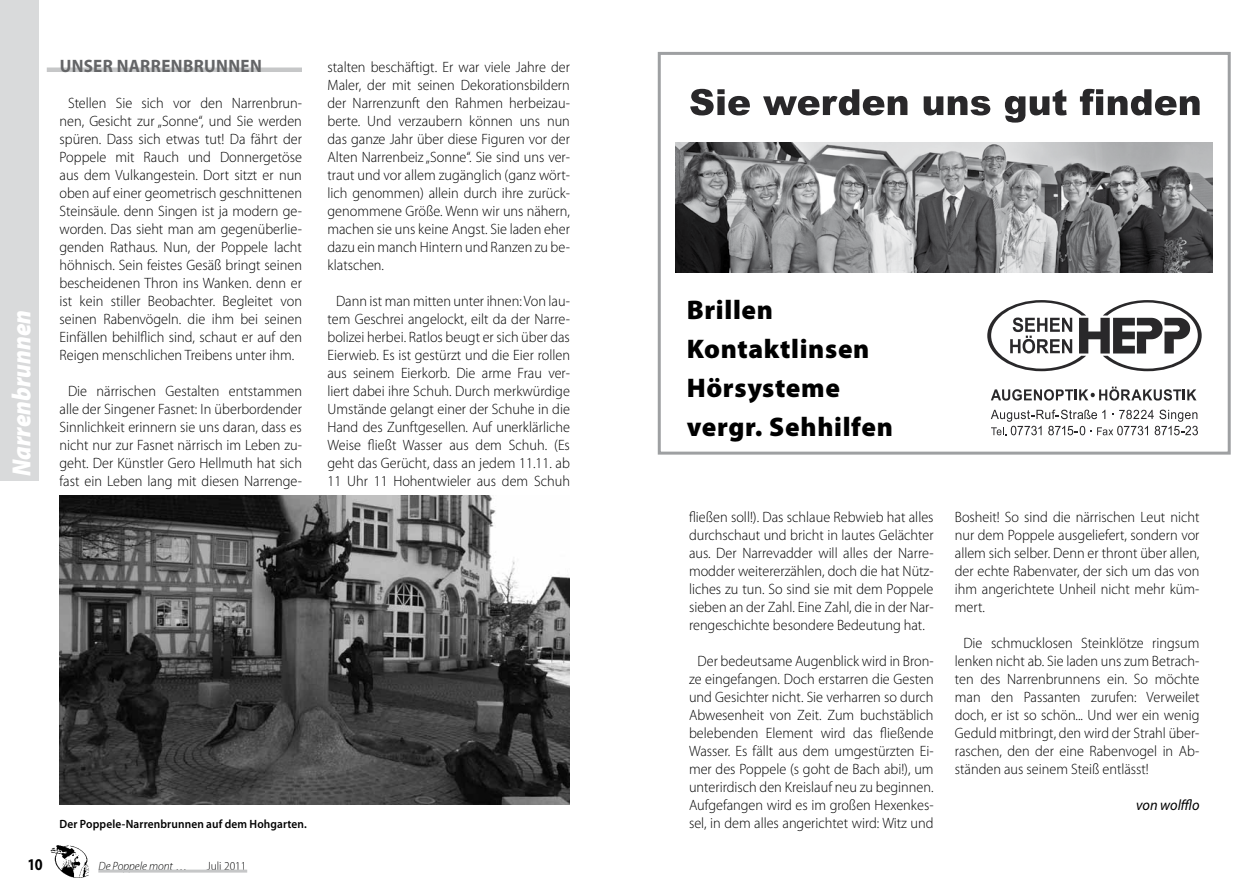
<style>
.page{position:relative;width:1259px;height:893px;background:#fff}
.page>*{position:absolute;margin:0;border:0;box-sizing:border-box;transform-origin:0 0}
.t1{font:900 27px/39px "Myriad Pro";letter-spacing:.025em;color:#000}
.t2{font:italic 900 26.4px "Myriad Pro";letter-spacing:.005em;color:#fff;scale:.91 1}
.t3{font:700 18px "Myriad Pro";color:#646567;scale:.95 1}
.t4{font:700 16.5px "Myriad Pro";color:#000;scale:.86 1}
.t5{font:300 15px/18px "Myriad Pro";color:#000;text-align:center;scale:.95 1}
.t6{font:italic 15px "Myriad Pro";color:#000;scale:.95 1}
.t7{font:600 12px "Myriad Pro";letter-spacing:.01em;color:#000;scale:.95 1}
.t8{font:italic 300 12px "Myriad Pro";color:#000;scale:.95 1}
.t9{font:300 12px "Myriad Pro";color:#000;scale:.95 1}
.s1{font-style:normal}
</style>
<div class="page">
<img style="left:51px;top:845px;width:38px;height:33px">
<hr style="left:98px;top:870px;width:149px;height:3px;background:#c6c7c8">
<div style="left:0;top:0;width:38px;height:480px;background:#d9dadb"></div>
<hr style="left:47px;top:68px;width:255px;height:4px;background:#c6c7c8">
<img style="left:60px;top:495px;width:510px;height:310px">
<div style="left:658px;top:52px;width:572px;height:403px;border:3px solid #9ea0a2"></div>
<img style="left:675px;top:143px;width:538px;height:130px">
<svg style="left:991px;top:387px;width:205px;height:14px"></svg>
<svg style="left:991px;top:410px;width:207px;height:25px"></svg>
<svg style="left:987px;top:300px;width:214px;height:71px"></svg>
<svg style="left:690px;top:89px;width:509px;height:34px"></svg>
<h2 class="t2" style="left:7px;top:476px;width:184px;rotate:-90deg">Narrenbrunnen</h2>
<p class="t3" style="left:60px;top:54px;width:73px">UNSERNARRENBRUNNEN</p>
<p class="t5" style="left:60px;top:94px;width:257px">Stellen Sie sich vor den Narrenbrun&shy;nen, Gesicht zur „Sonne“, und Sie werden spüren. Dass sich etwas tut! Da fährt der Poppele mit Rauch und Donnergetöse aus dem Vulkangestein. Dort sitzt er nun oben auf einer geometrisch geschnittenen Steinsäule. denn Singen ist ja modern ge&shy;worden. Das sieht man am gegenüberlie&shy;genden Rathaus. Nun, der Poppele lacht höhnisch. Sein feistes Gesäß bringt seinen bescheidenen Thron ins Wanken. denn er ist kein stiller Beobachter. Begleitet von seinen Rabenvögeln. die ihm bei seinen Einfällen behilflich sind, schaut er auf den Reigen menschlichen Treibens unter ihm.</p>
<p class="t5" style="left:60px;top:382px;width:257px">Die närrischen Gestalten entstammen alle der Singener Fasnet: In überbordender Sinnlichkeit erinnern sie uns daran, dass es nicht nur zur Fasnet närrisch im Leben zu&shy;geht. Der Künstler Gero Hellmuth hat sich fast ein Leben lang mit diesen Narrenge-</p>
<p class="t5" style="left:327px;top:58px;width:257px;text-align:justify">stalten beschäftigt. Er war viele Jahre der Maler, der mit seinen Dekorationsbildern der Narrenzunft den Rahmen herbeizau&shy;berte. Und verzaubern können uns nun das ganze Jahr über diese Figuren vor der Alten Narrenbeiz „Sonne“. Sie sind uns ver&shy;traut und vor allem zugänglich (ganz wört&shy;lich genommen) allein durch ihre zurück&shy;genommene Größe. Wenn wir uns nähern, machen sie uns keine Angst. Sie laden eher dazu ein manch Hintern und Ranzen zu be&shy;klatschen.</p>
<p class="t5" style="left:327px;top:292px;width:257px">Dann ist man mitten unter ihnen: Von lau&shy;tem Geschrei angelockt, eilt da der Narre&shy;bolizei herbei. Ratlos beugt er sich über das Eierwieb. Es ist gestürzt und die Eier rollen aus seinem Eierkorb. Die arme Frau ver&shy;liert dabei ihre Schuh. Durch merkwürdige Umstände gelangt einer der Schuhe in die Hand des Zunftgesellen. Auf unerklärliche Weise fließt Wasser aus dem Schuh. (Es geht das Gerücht, dass an jedem 11.11. ab 11 Uhr 11 Hohentwieler aus dem Schuh</p>
<p class="t7" style="left:60px;top:816px;width:262px">Der Poppele-Narrenbrunnen auf dem Hohgarten.</p>
<p class="t4" style="left:28px;top:854px;width:19px">10</p>
<p class="t8" style="left:98px;top:859px;width:95px">De Poppele mont <span class="s1">…</span></p>
<p class="t9" style="left:207px;top:859px;width:43px">Juli 2011</p>
<h1 class="t1" style="left:687px;top:291px;width:208px">Brillen<br>Kontaktlinsen<br>Hörsysteme vergr. Sehhilfen</h1>
<p class="t5" style="left:689px;top:508px;width:259px;text-align:justify">fließen soll!). Das schlaue Rebwieb hat alles durchschaut und bricht in lautes Gelächter aus. Der Narrevadder will alles der Narre&shy;modder weitererzählen, doch die hat Nütz&shy;liches zu tun. So sind sie mit dem Poppele sieben an der Zahl. Eine Zahl, die in der Nar&shy;rengeschichte besondere Bedeutung hat.</p>
<p class="t5" style="left:689px;top:652px;width:259px">Der bedeutsame Augenblick wird in Bron&shy;ze eingefangen. Doch erstarren die Gesten und Gesichter nicht. Sie verharren so durch Abwesenheit von Zeit. Zum buchstäblich belebenden Element wird das fließende Wasser. Es fällt aus dem umgestürzten Ei&shy;mer des Poppele (s goht de Bach abi!), um unterirdisch den Kreislauf neu zu beginnen.<br>Aufgefangen wird es im großen Hexenkes&shy;sel, in dem alles angerichtet wird: Witz und</p>
<p class="t5" style="left:955px;top:508px;width:259px;text-align:justify">Bosheit! So sind die närrischen Leut nicht nur dem Poppele ausgeliefert, sondern vor allem sich selber. Denn er thront über allen, der echte Rabenvater, der sich um das von ihm angerichtete Unheil nicht mehr küm&shy;mert.</p>
<p class="t5" style="left:955px;top:634px;width:259px;text-align:justify;text-indent:9px">Die schmucklosen Steinklötze ringsum lenken nicht ab. Sie laden uns zum Betrach&shy;ten des Narrenbrunnens ein. So möchte man den Passanten zurufen: Verweilet doch, er ist so schön... Und wer ein wenig Geduld mitbringt, den wird der Strahl über&shy;raschen, den der eine Rabenvogel in Ab&shy;ständen aus seinem Steiß entlässt!</p>
<p class="t6" style="left:1136px;top:796px;width:68px">von wolfflo</p>
</div>
